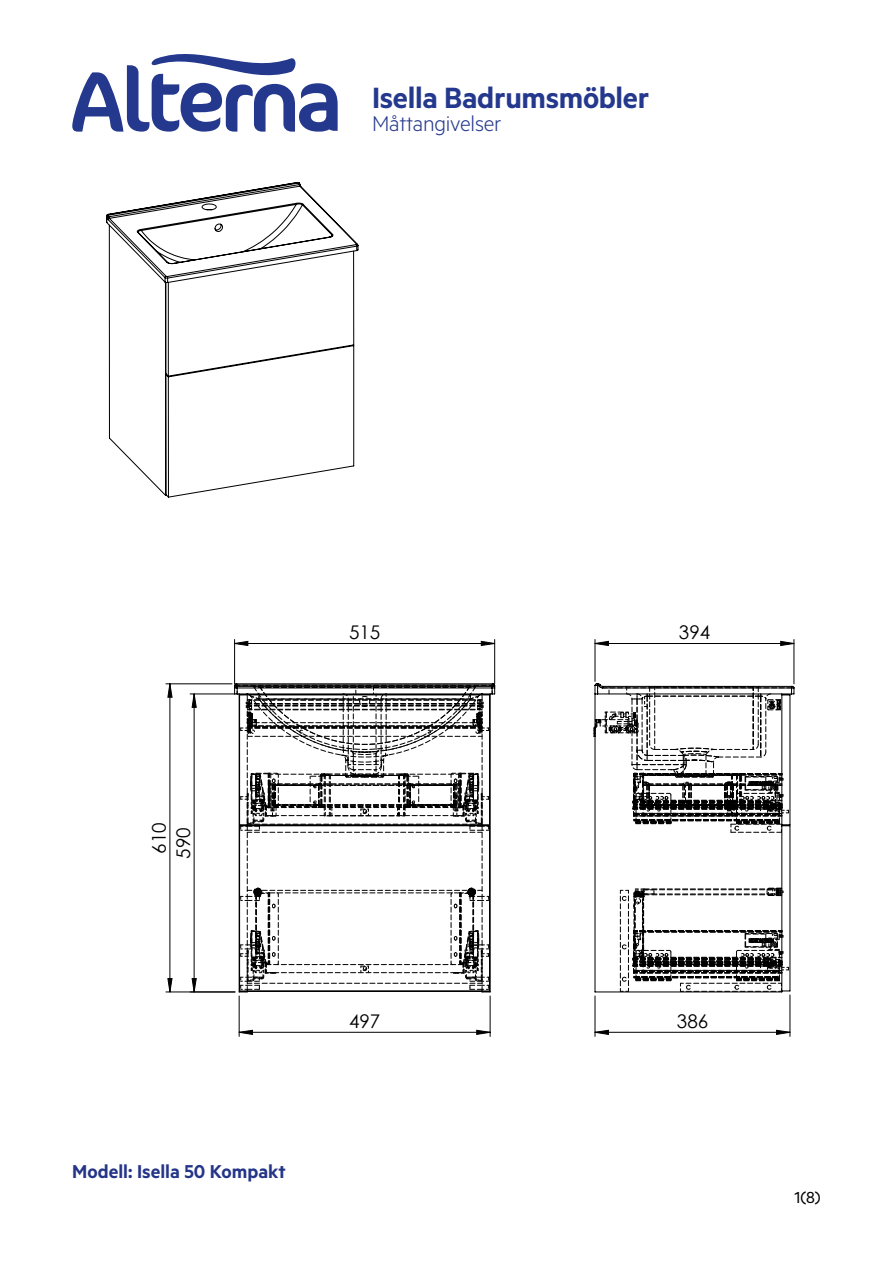
<style>
.page{position:relative;width:893px;height:1263px;background:#fff}
.page>*{position:absolute;margin:0;border:0;box-sizing:border-box;transform-origin:0 0}
.t1{font:600 33px "Metric";letter-spacing:-.01em;color:#24388d}
.t2{font:300 24px "Metric";letter-spacing:-.01em;color:#24388d}
.t3{font:600 21px "Metric";color:#243588}
.t4{font:18.9px "Century Gothic";color:#000}
.t5{font:18px "Metric";color:#000}
</style>
<div class="page">
<svg style="left:72px;top:54px;width:266px;height:78px"></svg>
<hr style="left:829px;top:172px;width:1px;height:888px;background:#000">
<hr style="left:72px;top:1188px;width:749px;height:1px;background:#000">
<hr style="left:72px;top:1216px;width:749px;height:1px;background:#000">
<hr style="left:72px;top:172px;width:1px;height:888px;background:#000">
<hr style="left:72px;top:172px;width:749px;height:1px;background:#000">
<hr style="left:857px;top:172px;width:1px;height:888px;background:#000">
<hr style="left:239px;top:996px;width:1px;height:40px;background:#000">
<hr style="left:490px;top:996px;width:1px;height:40px;background:#000">
<hr style="left:234px;top:639px;width:1px;height:45px;background:#000">
<hr style="left:494px;top:639px;width:1px;height:45px;background:#000">
<hr style="left:595px;top:996px;width:1px;height:40px;background:#000">
<hr style="left:790px;top:995px;width:1px;height:41px;background:#000">
<hr style="left:595px;top:639px;width:1px;height:42px;background:#000">
<hr style="left:794px;top:639px;width:1px;height:45px;background:#000">
<hr style="left:166px;top:991px;width:69px;height:1px;background:#000">
<hr style="left:166px;top:683px;width:66px;height:1px;background:#000">
<hr style="left:190px;top:693px;width:45px;height:1px;background:#000">
<svg style="left:235px;top:641px;width:559px;height:393px"></svg>
<svg style="left:167px;top:683px;width:6px;height:310px"></svg>
<svg style="left:191px;top:693px;width:6px;height:300px"></svg>
<svg style="left:106px;top:182px;width:253px;height:316px"></svg>
<svg style="left:233px;top:682px;width:263px;height:311px"></svg>
<svg style="left:235px;top:684px;width:260px;height:307px"></svg>
<svg style="left:593px;top:682px;width:202px;height:311px"></svg>
<svg style="left:620px;top:888px;width:169px;height:104px"></svg>
<svg style="left:594px;top:684px;width:200px;height:149px"></svg>
<h1 class="t1" style="left:372px;top:78px;width:279px">Isella Badrumsmöbler</h1>
<p class="t2" style="left:372px;top:109px;width:131px">Måttangivelser</p>
<p class="t4" style="left:349px;top:619px;width:33px">515</p>
<p class="t4" style="left:146px;top:853px;width:33px;rotate:-90deg">610</p>
<p class="t4" style="left:170px;top:858px;width:33px;rotate:-90deg">590</p>
<p class="t3" style="left:72px;top:1158px;width:215px">Modell: Isella 50 Kompakt</p>
<p class="t4" style="left:349px;top:1008px;width:33px">497</p>
<p class="t4" style="left:679px;top:619px;width:33px">394</p>
<p class="t4" style="left:677px;top:1008px;width:33px">386</p>
<p class="t5" style="left:794px;top:1187px;width:28px">1(8)</p>
</div>
